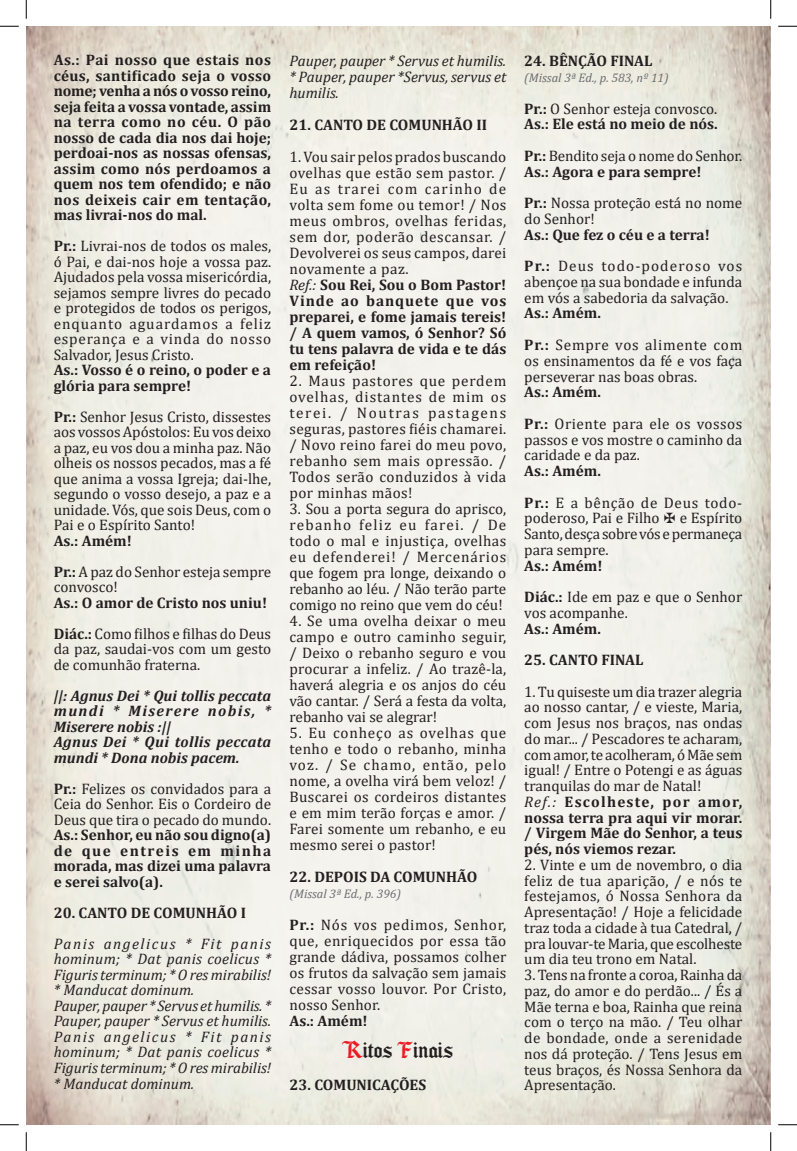
<style>
.page{position:relative;width:797px;height:1151px;background:#fff}
.page>*{position:absolute;margin:0;border:0;box-sizing:border-box;transform-origin:0 0}
.t1{font:20px "Seagramtfb";color:#231f20}
.t2{font:15.25px/16px "Cambria";color:#231f20;text-align:justify}
.t3{font:700 15.25px/15.5px "Cambria";color:#231f20}
.t4{font:15.25px/16px "Cambria";letter-spacing:.03em;color:#231f20}
.t5{font:italic 15.25px/15.5px "Cambria";color:#231f20}
.t6{font:italic 700 15.25px/15.5px "Cambria";color:#231f20}
.t7{font:15.25px/31.5px "Cambria";letter-spacing:.045em;color:#231f20}
.t8{font:15.25px/31.5px "Cambria";letter-spacing:.035em;color:#231f20}
.t9{font:italic 12.5px "Cambria";color:#6c6d70}
.s1{font-weight:700}
.s2{font-weight:400}
.s3{font-style:italic}
.s4{color:#ec1c24}
</style>
<div class="page">
<img style="left:26px;top:26px;width:744px;height:1099px">
<svg style="left:0;top:25px;width:19px;height:2px"></svg>
<svg style="left:778px;top:25px;width:19px;height:2px"></svg>
<svg style="left:0;top:1124px;width:19px;height:1px"></svg>
<svg style="left:778px;top:1124px;width:19px;height:1px"></svg>
<svg style="left:25px;top:0;width:2px;height:19px"></svg>
<svg style="left:25px;top:1132px;width:2px;height:19px"></svg>
<svg style="left:770px;top:0;width:1px;height:19px"></svg>
<svg style="left:770px;top:1132px;width:1px;height:19px"></svg>
<p class="t3" style="left:54px;top:52px;width:219px;text-align:justify">As.: Pai nosso que estais nos céus, santificado seja o vosso nome; venha a nós o vosso reino, seja feita a vossa vontade, assim na terra como no céu. O pão nosso de cada dia nos dai hoje; perdoai-nos as nossas ofensas, assim como nós perdoamos a quem nos tem ofendido; e não nos deixeis cair em tentação, mas livrai-nos do mal.</p>
<p class="t2" style="left:54px;top:238px;width:219px;line-height:15.5px"><span class="s1">Pr.:</span> Livrai-nos de todos os males, ó Pai, e dai-nos hoje a vossa paz.<br>Ajudados pela vossa misericórdia, sejamos sempre livres do pecado e protegidos de todos os perigos, enquanto aguardamos a feliz esperança e a vinda do nosso Salvador, Jesus Cristo.</p>
<p class="t3" style="left:54px;top:362px;width:219px">As.: Vosso é o reino, o poder e a glória para sempre!</p>
<p class="t2" style="left:54px;top:409px;width:219px;line-height:15.5px"><span class="s1">Pr.:</span> Senhor Jesus Cristo, dissestes aos vossos Apóstolos: Eu vos deixo a paz, eu vos dou a minha paz. Não olheis os nossos pecados, mas a fé que anima a vossa Igreja; dai-lhe, segundo o vosso desejo, a paz e a unidade. Vós, que sois Deus, com o Pai e o Espírito Santo!</p>
<p class="t2" style="left:54px;top:525px;width:219px;line-height:31px"><span class="s1">As.: Amém!<br>Pr.:</span> A paz do Senhor esteja sempre</p>
<p class="t2" style="left:54px;top:579px;width:66px">convosco!</p>
<p class="t3" style="left:54px;top:586px;width:219px;line-height:31px">As.: O amor de Cristo nos uniu!<br>Diác.: <span class="s2">Como filhos e filhas do Deus</span></p>
<p class="t2" style="left:54px;top:641px;width:219px;line-height:15.5px">da paz, saudai-vos com um gesto de comunhão fraterna.</p>
<p class="t6" style="left:54px;top:687px;width:219px">||: Agnus Dei * Qui tollis peccata mundi * Miserere nobis, *<br>Miserere nobis :||<br>Agnus Dei * Qui tollis peccata mundi * Dona nobis pacem.</p>
<p class="t2" style="left:54px;top:781px;width:219px;line-height:15.5px"><span class="s1">Pr.:</span> Felizes os convidados para a Ceia do Senhor. Eis o Cordeiro de Deus que tira o pecado do mundo.</p>
<p class="t3" style="left:54px;top:827px;width:219px;text-align:justify">As.: Senhor, eu não sou digno(a) de que entreis em minha morada, mas dizei uma palavra e serei salvo(a).</p>
<p class="t3" style="left:54px;top:904px;width:194px">20. CANTO DE COMUNHÃO I</p>
<p class="t5" style="left:54px;top:935px;width:219px">Panis angelicus * Fit panis hominum; * Dat panis coelicus *<br>Figuris terminum; * O res mirabilis! * Manducat dominum.<br>Pauper, pauper * Servus et humilis. *<br>Pauper, pauper * Servus et humilis.<br>Panis angelicus * Fit panis hominum; * Dat panis coelicus *<br>Figuris terminum; * O res mirabilis! * Manducat dominum.</p>
<p class="t5" style="left:289px;top:52px;width:218px;line-height:16px;text-align:justify">Pauper, pauper * Servus et humilis. * Pauper, pauper *Servus, servus et humilis.</p>
<p class="t3" style="left:289px;top:117px;width:199px">21. CANTO DE COMUNHÃO II</p>
<p class="t4" style="left:289px;top:149px;width:218px">1. Vou sair pelos prados buscando ovelhas que estão sem pastor. /<br>Eu as trarei com carinho de volta sem fome ou temor! / Nos meus ombros, ovelhas feridas, sem dor, poderão descansar. /<br>Devolverei os seus campos, darei novamente a paz.<br><span class="s3">Ref.:</span> <span class="s1">Sou Rei, Sou o Bom Pastor!<br>Vinde ao banquete que vos preparei, e fome jamais tereis! / A quem vamos, ó Senhor? Só tu tens palavra de vida e te dás em refeição!</span></p>
<p class="t2" style="left:289px;top:373px;width:218px">2. Maus pastores que perdem ovelhas, distantes de mim os terei. / Noutras pastagens seguras, pastores fiéis chamarei. / Novo reino farei do meu povo, rebanho sem mais opressão. / Todos serão conduzidos à vida por minhas mãos!</p>
<p class="t2" style="left:289px;top:501px;width:218px">3. Sou a porta segura do aprisco, rebanho feliz eu farei. / De todo o mal e injustiça, ovelhas eu defenderei! / Mercenários que fogem pra longe, deixando o rebanho ao léu. / Não terão parte comigo no reino que vem do céu!</p>
<p class="t2" style="left:289px;top:613px;width:218px">4. Se uma ovelha deixar o meu campo e outro caminho seguir, / Deixo o rebanho seguro e vou procurar a infeliz. / Ao trazê-la, haverá alegria e os anjos do céu vão cantar. / Será a festa da volta, rebanho vai se alegrar!</p>
<p class="t2" style="left:289px;top:725px;width:218px">5. Eu conheço as ovelhas que tenho e todo o rebanho, minha voz. / Se chamo, então, pelo nome, a ovelha virá bem veloz! / Buscarei os cordeiros distantes e em mim terão forças e amor. / Farei somente um rebanho, e eu mesmo serei o pastor!</p>
<p class="t3" style="left:289px;top:869px;width:189px">22. DEPOIS DA COMUNHÃO</p>
<p class="t9" style="left:289px;top:885px;width:113px">(Missal 3ª Ed., p. 396)</p>
<p class="t2" style="left:289px;top:917px;width:218px"><span class="s1">Pr.:</span> Nós vos pedimos, Senhor, que, enriquecidos por essa tão grande dádiva, possamos colher os frutos da salvação sem jamais cessar vosso louvor. Por Cristo, nosso Senhor.</p>
<p class="t3" style="left:289px;top:1013px;width:80px">As.: Amém!</p>
<h1 class="t1" style="left:342px;top:1038px;width:112px"><span class="s4">R</span>itos <span class="s4">F</span>inais</h1>
<p class="t3" style="left:289px;top:1077px;width:138px">23. COMUNICAÇÕES</p>
<p class="t3" style="left:524px;top:53px;width:130px">24. BÊNÇÃO FINAL</p>
<p class="t9" style="left:524px;top:69px;width:146px">(Missal 3ª Ed., p. 583, nº 11)</p>
<p class="t3" style="left:524px;top:100px;width:195px">Pr.: <span class="s2">O Senhor esteja convosco.<br></span>As.: Ele está no meio de nós.</p>
<p class="t3" style="left:524px;top:147px;width:219px">Pr.: <span class="s2">Bendito seja o nome do Senhor.<br></span>As.: Agora e para sempre!</p>
<p class="t2" style="left:524px;top:195px;width:219px"><span class="s1">Pr.:</span> Nossa proteção está no nome do Senhor!</p>
<p class="t3" style="left:524px;top:218px;width:219px;line-height:31.5px">As.: Que fez o céu e a terra!<br>Pr.: <span class="s2">Deus todo-poderoso vos</span></p>
<p class="t2" style="left:524px;top:274px;width:219px">abençoe na sua bondade e infunda em vós a sabedoria da salvação.</p>
<p class="t7" style="left:524px;top:297px;width:219px"><span class="s1">As.: Amém.<br>Pr.:</span> Sempre vos alimente com</p>
<p class="t2" style="left:524px;top:353px;width:219px">os ensinamentos da fé e vos faça perseverar nas boas obras.</p>
<p class="t8" style="left:524px;top:376px;width:219px"><span class="s1">As.: Amém.<br>Pr.:</span> Oriente para ele os vossos</p>
<p class="t2" style="left:524px;top:431px;width:219px">passos e vos mostre o caminho da caridade e da paz.</p>
<p class="t7" style="left:524px;top:455px;width:219px"><span class="s1">As.: Amém.<br>Pr.:</span> E a bênção de Deus todo-</p>
<p class="t2" style="left:524px;top:510px;width:219px">poderoso, Pai e Filho ✠ e Espírito Santo, desça sobre vós e permaneça para sempre.</p>
<p class="t2" style="left:524px;top:550px;width:219px;line-height:31.5px"><span class="s1">As.: Amém!<br>Diác.:</span> Ide em paz e que o Senhor</p>
<p class="t2" style="left:524px;top:605px;width:105px">vos acompanhe.</p>
<p class="t3" style="left:524px;top:620px;width:78px">As.: Amém.</p>
<p class="t3" style="left:524px;top:652px;width:121px">25. CANTO FINAL</p>
<p class="t2" style="left:524px;top:683px;width:219px;text-align:left">1. Tu quiseste um dia trazer alegria ao nosso cantar, / e vieste, Maria, com Jesus nos braços, nas ondas do mar... / Pescadores te acharam, com amor, te acolheram, ó Mãe sem igual! / Entre o Potengi e as águas tranquilas do mar de Natal!<br><span class="s3">Ref.:</span> <span class="s1">Escolheste, por amor, nossa terra pra aqui vir morar. / Virgem Mãe do Senhor, a teus pés, nós viemos rezar.</span></p>
<p class="t2" style="left:524px;top:857px;width:219px">2. Vinte e um de novembro, o dia feliz de tua aparição, / e nós te festejamos, ó Nossa Senhora da Apresentação! / Hoje a felicidade traz toda a cidade à tua Catedral, / pra louvar-te Maria, que escolheste um dia teu trono em Natal.</p>
<p class="t2" style="left:524px;top:967px;width:219px">3. Tens na fronte a coroa, Rainha da paz, do amor e do perdão... / És a Mãe terna e boa, Rainha que reina com o terço na mão. / Teu olhar de bondade, onde a serenidade nos dá proteção. / Tens Jesus em teus braços, és Nossa Senhora da Apresentação.</p>
</div>
